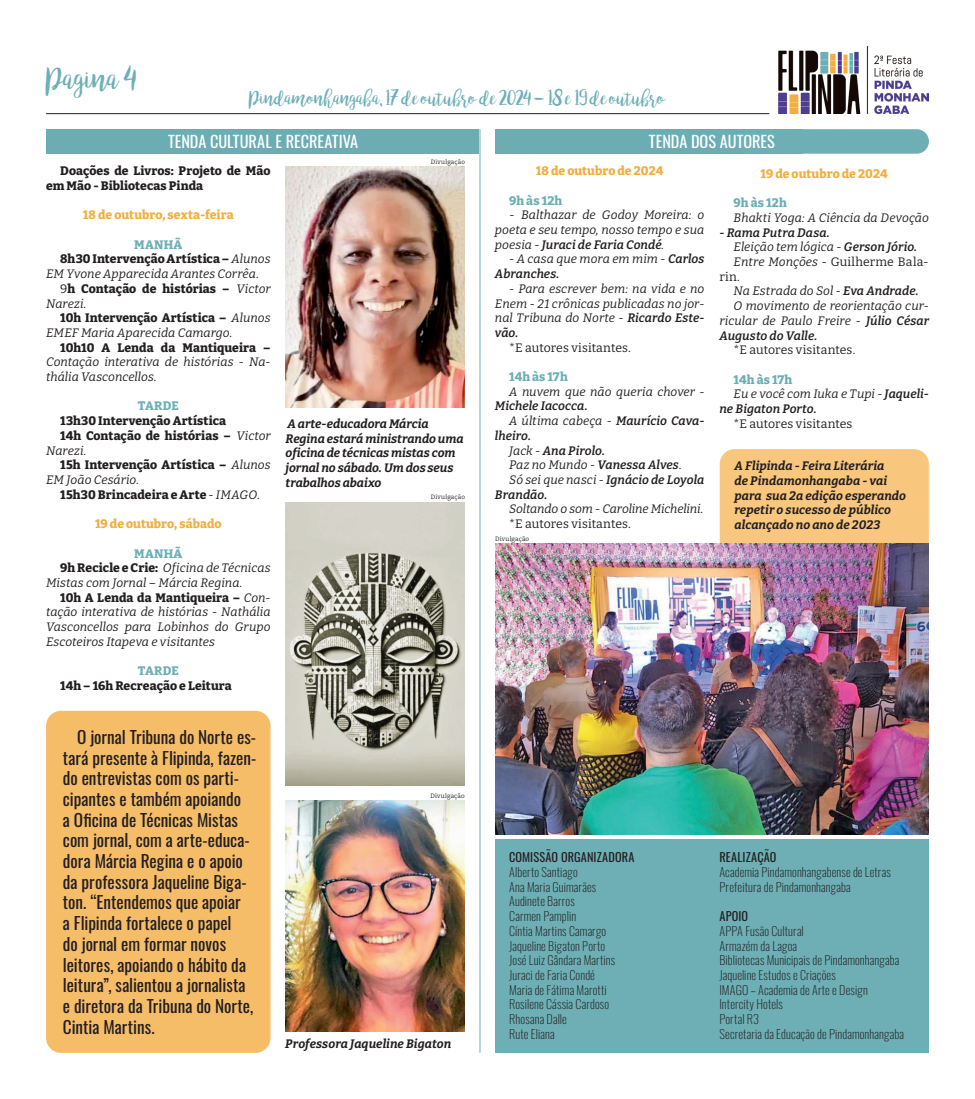
<style>
.page{position:relative;width:975px;height:1099px;background:#fff}
.page>*{position:absolute;margin:0;border:0;box-sizing:border-box;transform-origin:0 0}
.t1{font:31.25px "bromello";letter-spacing:.01em;color:#6dafb5}
.t2{font:19.75px "bromello";letter-spacing:.005em;color:#6cafb8}
.t3{font:17.25px/20.8px "Oswald";color:#231f20}
.t4{font:16.25px "Oswald";letter-spacing:-.005em;color:#fff}
.t5{font:italic 12.25px/14.8px "Bitter";color:#231f20}
.t6{font:12.25px/14.8px "Oswald";letter-spacing:.01em;color:#231f20}
.t7{font:800 12.25px/14.8px "Bitter";letter-spacing:.005em;color:#231f20}
.t8{font:italic 700 12.25px/14.8px "Bitter";color:#231f20}
.t9{font:italic 600 12.25px "Bitter";color:#231f20}
.t10{font:12.25px "Bitter";letter-spacing:.005em;color:#231f20}
.t11{font:800 12.25px "Bitter";letter-spacing:.015em;color:#6dafb5}
.t12{font:800 12.25px "Bitter";color:#f3ae3f}
.t13{font:800 12.25px "Bitter";color:#f2ae41}
.t14{font:800 12.25px "Bitter";color:#f2ad3f}
.t15{font:800 12.25px "Bitter";letter-spacing:.005em;color:#6cadb4}
.t16{font:6.25px "Bitter";letter-spacing:.025em;color:#231f20}
.s1{font-weight:400;font-style:italic}
.s2{font-weight:400}
.s3{font-weight:800;font-style:normal}
.s4{font-style:normal}
.s5{font-weight:600}
.s6{font-weight:400;font-style:normal}
.s7{font-style:italic}
</style>
<div class="page">
<div style="left:719px;top:449px;width:209px;height:142px;background:#f8c67d;border-radius:15px"></div>
<div style="left:495px;top:839px;width:433px;height:213px;background:#6dafb5"></div>
<hr style="left:46px;top:113px;width:723px;height:1px;background:#231f20">
<img style="left:778px;top:46px;width:150px;height:68px">
<div style="left:46px;top:129px;width:757px;height:25px;background:#6cadb4"></div>
<div style="left:735px;top:129px;width:193px;height:25px;background:#6dafb5;border-radius:12px"></div>
<div style="left:480px;top:126px;width:15px;height:30px;background:#fff"></div>
<hr style="left:479px;top:129px;width:1px;height:923px;background:#6dafb5">
<img style="left:285px;top:166px;width:179px;height:241px">
<img style="left:285px;top:800px;width:179px;height:231px">
<img style="left:285px;top:502px;width:180px;height:283px">
<img style="left:495px;top:543px;width:433px;height:291px">
<div style="left:46px;top:710px;width:224px;height:342px;background:#f6bd68;border-radius:15px"></div>
<h1 class="t1" style="left:46px;top:60px;width:91px">Pagina 4</h1>
<h2 class="t2" style="left:249px;top:86px;width:417px">Pindamonhangaba, 17 de outubro de 2024 - 18 e 19 de outubro</h2>
<h3 class="t4" style="left:168px;top:127px;width:191px">TENDA CULTURAL E RECREATIVA</h3>
<h3 class="t4" style="left:649px;top:127px;width:127px">TENDA DOS AUTORES</h3>
<p class="t7" style="left:46px;top:162px;width:226px;text-indent:14px">Doações de Livros: Projeto de Mão em Mão - Bibliotecas Pinda</p>
<p class="t12" style="left:83px;top:204px;width:152px">18 de outubro, sexta-feira</p>
<p class="t11" style="left:134px;top:234px;width:50px">MANHÃ</p>
<p class="t7" style="left:60px;top:251px;width:212px">8h30 Intervenção Artística – <span class="s1">Alunos</span></p>
<p class="t5" style="left:46px;top:266px;width:214px">EM Yvone Apparecida Arantes Corrêa.</p>
<p class="t7" style="left:60px;top:280px;width:212px"><span class="s2">9</span>h Contação de histórias – <span class="s1">Victor</span></p>
<p class="t5" style="left:46px;top:295px;width:42px">Narezi.</p>
<p class="t7" style="left:60px;top:309px;width:212px">10h Intervenção Artística – <span class="s1">Alunos</span></p>
<p class="t5" style="left:46px;top:325px;width:188px">EMEF Maria Aparecida Camargo.</p>
<p class="t7" style="left:60px;top:339px;width:212px">10h10 A Lenda da Mantiqueira –</p>
<p class="t5" style="left:46px;top:354px;width:226px">Contação interativa de histórias - Na&shy;thália Vasconcellos.</p>
<p class="t11" style="left:138px;top:395px;width:42px">TARDE</p>
<p class="t7" style="left:60px;top:412px;width:167px">13h30 Intervenção Artística</p>
<p class="t7" style="left:60px;top:427px;width:212px">14h Contação de histórias – <span class="s1">Victor</span></p>
<p class="t5" style="left:46px;top:442px;width:42px">Narezi.</p>
<p class="t7" style="left:60px;top:456px;width:212px">15h Intervenção Artística – <span class="s1">Alunos</span></p>
<p class="t5" style="left:46px;top:472px;width:95px">EM João Cesário.</p>
<p class="t7" style="left:60px;top:486px;width:201px">15h30 Brincadeira e Arte <span class="s1">- IMAGO.</span></p>
<p class="t13" style="left:95px;top:513px;width:128px">19 de outubro, sábado</p>
<p class="t11" style="left:134px;top:542px;width:50px">MANHÃ</p>
<p class="t5" style="left:60px;top:560px;width:212px"><span class="s3">9h Recicle e Crie:</span> Oficina de Técnicas</p>
<p class="t5" style="left:46px;top:574px;width:198px">Mistas com Jornal – Márcia Regina.</p>
<p class="t7" style="left:60px;top:589px;width:212px">10h A Lenda da Mantiqueira – <span class="s1">Con-</span></p>
<p class="t5" style="left:46px;top:604px;width:226px">tação interativa de histórias - Nathália</p>
<p class="t5" style="left:46px;top:619px;width:226px">Vasconcellos para Lobinhos do Grupo</p>
<p class="t5" style="left:46px;top:633px;width:170px">Escoteiros Itapeva e visitantes</p>
<p class="t11" style="left:138px;top:660px;width:42px">TARDE</p>
<p class="t7" style="left:60px;top:677px;width:173px">14h – 16h Recreação e Leitura</p>
<p class="t16" style="left:431px;top:157px;width:36px">Divulgação</p>
<p class="t14" style="left:536px;top:160px;width:129px">18 de outubro de 2024</p>
<p class="t11" style="left:509px;top:190px;width:55px">9h às 12h</p>
<p class="t5" style="left:495px;top:207px;width:211px;text-align:justify;text-indent:14px"><span class="s4">-</span> Balthazar de Godoy Moreira: o poeta e seu tempo, nosso tempo e sua poesia - <span class="s5">Juraci de Faria Condé</span>.</p>
<p class="t5" style="left:495px;top:251px;width:211px;text-indent:14px">- A casa que mora em mim - <span class="s5">Carlos<br>Abranches.</span></p>
<p class="t5" style="left:495px;top:280px;width:211px;text-align:justify;text-indent:14px">- Para escrever bem: na vida e no Enem - 21 crônicas publicadas no jor&shy;nal Tribuna do Norte - <span class="s5">Ricardo Este&shy;vão.</span></p>
<p class="t10" style="left:509px;top:338px;width:123px">*E autores visitantes.</p>
<p class="t11" style="left:509px;top:366px;width:60px">14h às 17h</p>
<p class="t5" style="left:509px;top:383px;width:197px">A nuvem que não queria chover -</p>
<p class="t9" style="left:495px;top:396px;width:94px">Michele Iacocca.</p>
<p class="t5" style="left:509px;top:413px;width:197px">A última cabeça - <span class="s5">Maurício Cava-</span></p>
<p class="t9" style="left:495px;top:426px;width:38px">lheiro.</p>
<p class="t9" style="left:509px;top:440px;width:97px"><span class="s2">Jack -</span> Ana Pirolo.</p>
<p class="t9" style="left:509px;top:455px;width:174px"><span class="s2">Paz no Mundo -</span> Vanessa Alves<span class="s6">.</span></p>
<p class="t9" style="left:509px;top:470px;width:197px"><span class="s2">Só sei que nasci -</span> Ignácio de Loyola</p>
<p class="t9" style="left:495px;top:485px;width:54px">Brandão.</p>
<p class="t5" style="left:509px;top:501px;width:196px">Soltando o som - Caroline Michelini.</p>
<p class="t10" style="left:509px;top:515px;width:123px">*E autores visitantes.</p>
<p class="t12" style="left:760px;top:163px;width:129px">19 de outubro de 2024</p>
<p class="t11" style="left:733px;top:192px;width:55px">9h às 12h</p>
<p class="t5" style="left:733px;top:209px;width:197px">Bhakti Yoga: A Ciência da Devoção</p>
<p class="t9" style="left:719px;top:223px;width:112px">- Rama Putra Dasa.</p>
<p class="t5" style="left:733px;top:239px;width:185px">Eleição tem lógica - <span class="s5">Gerson Jório.</span></p>
<p class="t10" style="left:733px;top:253px;width:197px"><span class="s7">Entre Monções -</span> Guilherme Bala-</p>
<p class="t10" style="left:719px;top:267px;width:22px">rin.</p>
<p class="t5" style="left:733px;top:283px;width:187px">Na Estrada do Sol - <span class="s5">Eva Andrade.</span></p>
<p class="t5" style="left:733px;top:298px;width:197px">O movimento de reorientação cur-</p>
<p class="t5" style="left:719px;top:312px;width:211px">ricular de Paulo Freire - <span class="s5">Júlio César</span></p>
<p class="t9" style="left:719px;top:325px;width:100px">Augusto do Valle.</p>
<p class="t10" style="left:733px;top:341px;width:123px">*E autores visitantes.</p>
<p class="t15" style="left:733px;top:369px;width:60px">14h às 17h</p>
<p class="t5" style="left:733px;top:386px;width:197px">Eu e você com Iuka e Tupi - <span class="s5">Jaqueli-</span></p>
<p class="t9" style="left:719px;top:399px;width:99px">ne Bigaton Porto.</p>
<p class="t10" style="left:733px;top:414px;width:120px">*E autores visitantes</p>
<p class="t8" style="left:285px;top:415px;width:179px">A arte-educadora Márcia<br>Regina estará ministrando uma oficina de técnicas mistas com jornal no sábado. Um dos seus trabalhos abaixo</p>
<p class="t8" style="left:734px;top:457px;width:173px">A Flipinda - Feira Literária<br>de Pindamonhangaba - vai para sua 2a edição esperando repetir o sucesso de público alcançado no ano de 2023</p>
<p class="t16" style="left:431px;top:492px;width:36px">Divulgação</p>
<p class="t16" style="left:495px;top:534px;width:36px">Divulgação</p>
<p class="t3" style="left:63px;top:724px;width:195px;text-indent:14px">O jornal Tribuna do Norte es&shy;tará presente à Flipinda, fazen&shy;do entrevistas com os parti&shy;cipantes e também apoiando<br>a Oficina de Técnicas Mistas com jornal, com a arte-educa&shy;dora Márcia Regina e o apoio da professora Jaqueline Biga&shy;ton. “Entendemos que apoiar<br>a Flipinda fortalece o papel<br>do jornal em formar novos leitores, apoiando o hábito da leitura”, salientou a jornalista e diretora da Tribuna do Norte,<br>Cintia Martins.</p>
<p class="t16" style="left:430px;top:791px;width:36px">Divulgação</p>
<p class="t8" style="left:285px;top:1035px;width:167px">Professora Jaqueline Bigaton</p>
<p class="t6" style="left:509px;top:848px;width:127px">COMISSÃO ORGANIZADORA<br>Alberto Santiago<br>Ana Maria Guimarães<br>Audinete Barros<br>Carmen Pamplin<br>Cíntia Martins Camargo<br>Jaqueline Bigaton Porto<br>José Luiz Gândara Martins<br>Juraci de Faria Condé<br>Maria de Fátima Marotti<br>Rosilene Cássia Cardoso<br>Rhosana Dalle<br>Rute Eliana</p>
<p class="t6" style="left:719px;top:848px;width:173px">REALIZAÇÃO<br>Academia Pindamonhangabense de Letras<br>Prefeitura de Pindamonhangaba</p>
<p class="t6" style="left:719px;top:907px;width:186px">APOIO<br>APPA Fusão Cultural<br>Armazém da Lagoa<br>Bibliotecas Municipais de Pindamonhangaba<br>Jaqueline Estudos e Criações<br>IMAGO – Academia de Arte e Design<br>Intercity Hotels<br>Portal R3<br>Secretaria da Educação de Pindamonhangaba</p>
</div>
